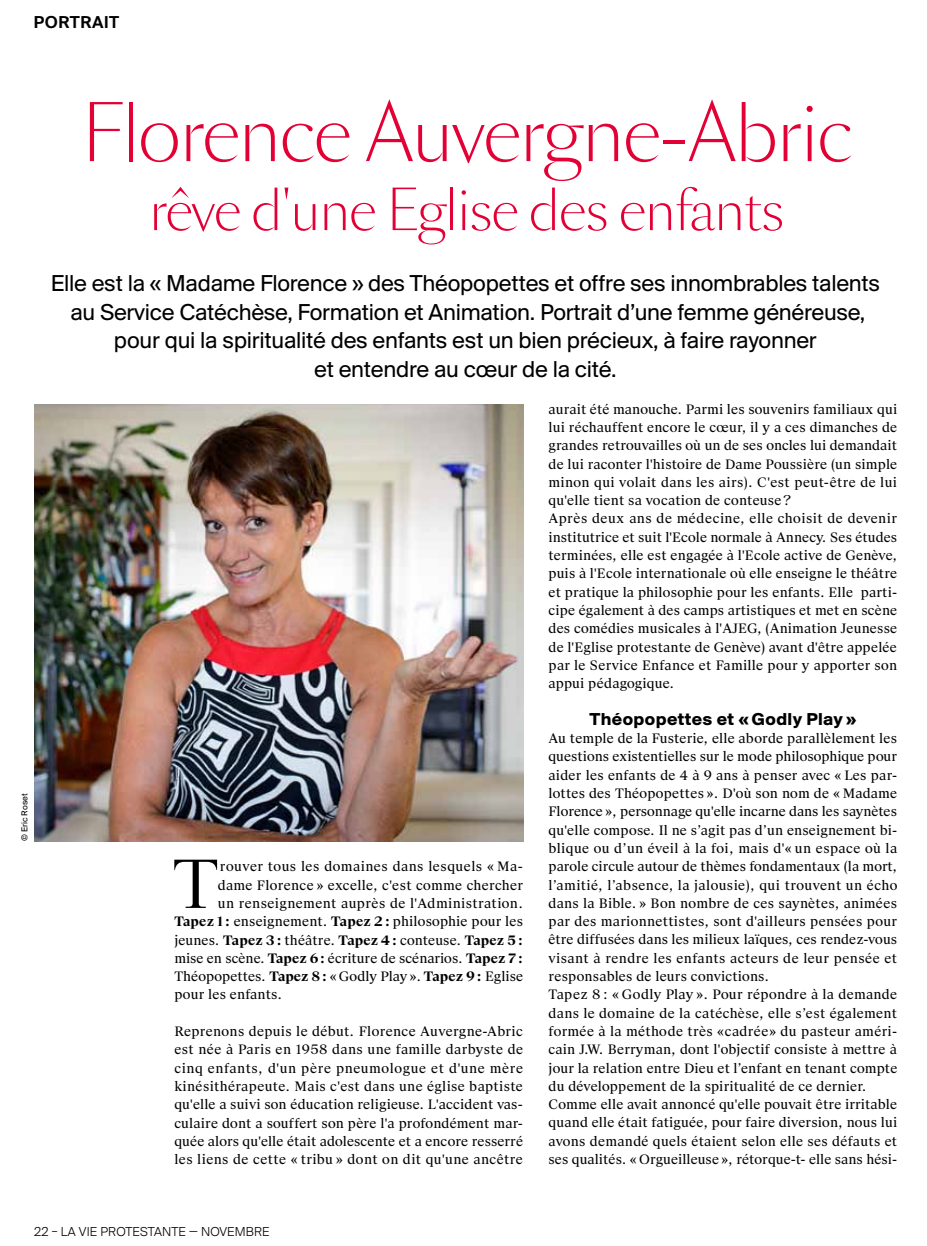
<style>
.page{position:relative;width:927px;height:1246px;background:#fff}
.page>*{position:absolute;margin:0;border:0;box-sizing:border-box;transform-origin:0 0}
.t1{font:300 75px "Sang Bleu BP Sans";letter-spacing:-.03em;color:#e30035}
.t2{font:59.1px "Romain BP Headline";color:#000}
.t3{font:300 54px "Sang Bleu BP Sans";letter-spacing:-.03em;color:#e30035}
.t4{font:24px/28.5px "Suisse BP Intl";letter-spacing:-.01em;color:#000;text-align:center}
.t5{font:700 18px "Suisse BP Intl";letter-spacing:.02em;color:#000}
.t6{font:18px "Suisse BP Intl Antique";letter-spacing:.03em;color:#000}
.t7{font:14.25px/18.3px "Suisse BP Serif";letter-spacing:.01em;color:#000}
.t8{font:14.25px "Suisse BP Serif";letter-spacing:.03em;color:#000}
.t9{font:14.25px "Suisse BP Serif";letter-spacing:.035em;color:#000}
.t10{font:300 13.5px "Suisse BP Intl";letter-spacing:.01em;color:#000}
.t11{font:9px "Suisse BP Intl";color:#000}
.s1{font-weight:700}
</style>
<div class="page">
<img style="left:34px;top:404px;width:489px;height:438px">
<p class="t6" style="left:34px;top:11px;width:87px">PORTRAIT</p>
<p class="t1" style="left:81px;top:80px;width:773px">Florence Auvergne-Abric</p>
<p class="t3" style="left:149px;top:172px;width:637px">rêve d'une Eglise des enfants</p>
<p class="t11" style="left:19px;top:841px;width:49px;rotate:-90deg">© Eric Roset</p>
<p class="t4" style="left:51px;top:268px;width:831px">Elle est la « Madame Florence » des Théopopettes et offre ses innombrables talents au Service Catéchèse, Formation et Animation. Portrait d’une femme généreuse, pour qui la spiritualité des enfants est un bien précieux, à faire rayonner<br>et entendre au cœur de la cité.</p>
<p class="t2" style="left:174px;top:853px;width:44px">T</p>
<p class="t9" style="left:220px;top:857px;width:305px">rouver tous les domaines dans lesquels « Ma-</p>
<p class="t7" style="left:218px;top:875px;width:307px">dame Florence » excelle, c'est comme chercher</p>
<p class="t8" style="left:218px;top:894px;width:307px">un renseignement auprès de l'Administration.</p>
<p class="t7" style="left:174px;top:912px;width:350px"><span class="s1">Tapez 1 :</span> enseignement. <span class="s1">Tapez 2:</span> philosophie pour les</p>
<p class="t7" style="left:174px;top:930px;width:350px">jeunes. <span class="s1">Tapez 3:</span> théâtre. <span class="s1">Tapez 4:</span> conteuse. <span class="s1">Tapez 5:</span></p>
<p class="t7" style="left:174px;top:949px;width:350px">mise en scène. <span class="s1">Tapez 6:</span> écriture de scénarios. <span class="s1">Tapez 7:</span></p>
<p class="t7" style="left:174px;top:967px;width:350px">Théopopettes. <span class="s1">Tapez 8:</span> «Godly Play». <span class="s1">Tapez 9:</span> Eglise</p>
<p class="t7" style="left:174px;top:985px;width:109px">pour les enfants.</p>
<p class="t7" style="left:174px;top:1022px;width:350px;text-align:justify">Reprenons depuis le début. Florence Auvergne-Abric est née à Paris en 1958 dans une famille darbyste de cinq enfants, d'un père pneumologue et d'une mère kinésithérapeute. Mais c'est dans une église baptiste qu'elle a suivi son éducation religieuse. L'accident vas&shy;culaire dont a souffert son père l'a profondément mar&shy;quée alors qu'elle était adolescente et a encore resserré les liens de cette « tribu » dont on dit qu'une ancêtre</p>
<p class="t7" style="left:549px;top:400px;width:350px">aurait été manouche. Parmi les souvenirs familiaux qui lui réchauffent encore le cœur, il y a ces dimanches de grandes retrouvailles où un de ses oncles lui demandait de lui raconter l'histoire de Dame Poussière (un simple minon qui volait dans les airs). C'est peut-être de lui qu'elle tient sa vocation de conteuse ?<br>Après deux ans de médecine, elle choisit de devenir institutrice et suit l'Ecole normale à Annecy. Ses études terminées, elle est engagée à l'Ecole active de Genève, puis à l'Ecole internationale où elle enseigne le théâtre et pratique la philosophie pour les enfants. Elle parti&shy;cipe également à des camps artistiques et met en scène des comédies musicales à l'AJEG, (Animation Jeunesse de l'Eglise protestante de Genève) avant d'être appelée par le Service Enfance et Famille pour y apporter son appui pédagogique.</p>
<p class="t5" style="left:590px;top:708px;width:268px">Théopopettes et « Godly Play »</p>
<p class="t7" style="left:549px;top:729px;width:350px">Au temple de la Fusterie, elle aborde parallèlement les questions existentielles sur le mode philosophique pour aider les enfants de 4 à 9 ans à penser avec « Les par&shy;lottes des Théopopettes ». D'où son nom de « Madame Florence», personnage qu'elle incarne dans les saynètes qu'elle compose. Il ne s’agit pas d’un enseignement bi&shy;blique ou d’un éveil à la foi, mais d'« un espace où la parole circule autour de thèmes fondamentaux (la mort, l’amitié, l’absence, la jalousie), qui trouvent un écho dans la Bible. » Bon nombre de ces saynètes, animées par des marionnettistes, sont d'ailleurs pensées pour être diffusées dans les milieux laïques, ces rendez-vous visant à rendre les enfants acteurs de leur pensée et responsables de leurs convictions.<br>Tapez 8 : « Godly Play ». Pour répondre à la demande dans le domaine de la catéchèse, elle s’est également formée à la méthode très «cadrée» du pasteur améri&shy;cain J.W. Berryman, dont l'objectif consiste à mettre à jour la relation entre Dieu et l’enfant en tenant compte du développement de la spiritualité de ce dernier.<br>Comme elle avait annoncé qu'elle pouvait être irritable quand elle était fatiguée, pour faire diversion, nous lui avons demandé quels étaient selon elle ses défauts et ses qualités. «Orgueilleuse », rétorque-t- elle sans hési-</p>
<p class="t10" style="left:34px;top:1223px;width:237px">22 – LA VIE PROTESTANTE — NOVEMBRE</p>
</div>
